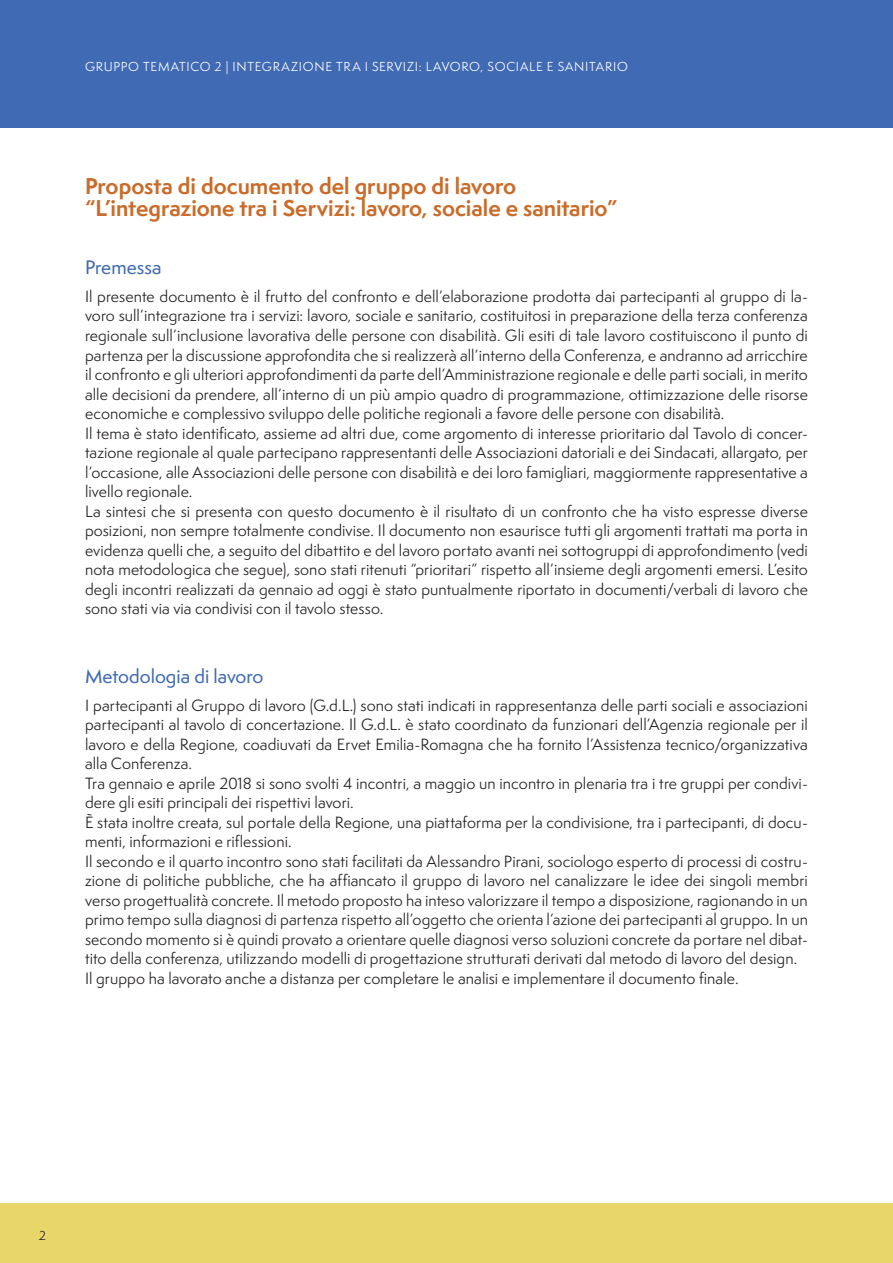
<style>
.page{position:relative;width:893px;height:1263px;background:#fff}
.page>*{position:absolute;margin:0;border:0;box-sizing:border-box;transform-origin:0 0}
.Titolo{font:700 21px/22.5px "Semplicita Pro";color:#ca6b29}
.Sottotitolo{font:500 18px "Semplicita Pro";color:#406ab4}
.Testo{font:15px/19.5px "Semplicita Pro";letter-spacing:.005em;color:#231f20;text-align:justify}
.t1{font:12px "Semplicita Pro";letter-spacing:.06em;color:#fff}
.t2{font:12px "Semplicita Pro";color:#231f20}
</style>
<div class="page">
<div style="left:0;top:0;width:893px;height:128px;background:#406ab4"></div>
<div style="left:0;top:1203px;width:893px;height:60px;background:#e8d66b"></div>
<p class="t1" style="left:85px;top:58px;width:544px">GRUPPO TEMATICO 2 | INTEGRAZIONE TRA I SERVIZI: LAVORO, SOCIALE E SANITARIO</p>
<p class="Titolo" style="left:85px;top:174px;width:534px">Proposta di documento del gruppo di lavoro “L’integrazione tra i Servizi: lavoro, sociale e sanitario”</p>
<p class="Sottotitolo" style="left:85px;top:254px;width:78px">Premessa</p>
<p class="Testo" style="left:85px;top:286px;width:724px">Il presente documento è il frutto del confronto e dell’elaborazione prodotta dai partecipanti al gruppo di la&shy;voro sull’integrazione tra i servizi: lavoro, sociale e sanitario, costituitosi in preparazione della terza conferenza regionale sull’inclusione lavorativa delle persone con disabilità. Gli esiti di tale lavoro costituiscono il punto di partenza per la discussione approfondita che si realizzerà all’interno della Conferenza, e andranno ad arricchire il confronto e gli ulteriori approfondimenti da parte dell’Amministrazione regionale e delle parti sociali, in merito alle decisioni da prendere, all’interno di un più ampio quadro di programmazione, ottimizzazione delle risorse economiche e complessivo sviluppo delle politiche regionali a favore delle persone con disabilità.</p>
<p class="Testo" style="left:85px;top:423px;width:724px">Il tema è stato identificato, assieme ad altri due, come argomento di interesse prioritario dal Tavolo di concer&shy;tazione regionale al quale partecipano rappresentanti delle Associazioni datoriali e dei Sindacati, allargato, per l’occasione, alle Associazioni delle persone con disabilità e dei loro famigliari, maggiormente rappresentative a livello regionale.</p>
<p class="Testo" style="left:85px;top:501px;width:724px">La sintesi che si presenta con questo documento è il risultato di un confronto che ha visto espresse diverse posizioni, non sempre totalmente condivise. Il documento non esaurisce tutti gli argomenti trattati ma porta in evidenza quelli che, a seguito del dibattito e del lavoro portato avanti nei sottogruppi di approfondimento (vedi nota metodologica che segue), sono stati ritenuti “prioritari” rispetto all’insieme degli argomenti emersi. L’esito degli incontri realizzati da gennaio ad oggi è stato puntualmente riportato in documenti/verbali di lavoro che sono stati via via condivisi con il tavolo stesso.</p>
<p class="Sottotitolo" style="left:85px;top:663px;width:180px">Metodologia di lavoro</p>
<p class="Testo" style="left:85px;top:695px;width:724px">I partecipanti al Gruppo di lavoro (G.d.L.) sono stati indicati in rappresentanza delle parti sociali e associazioni partecipanti al tavolo di concertazione. Il G.d.L. è stato coordinato da funzionari dell’Agenzia regionale per il lavoro e della Regione, coadiuvati da Ervet Emilia-Romagna che ha fornito l’Assistenza tecnico/organizzativa alla Conferenza.</p>
<p class="Testo" style="left:85px;top:773px;width:724px">Tra gennaio e aprile 2018 si sono svolti 4 incontri, a maggio un incontro in plenaria tra i tre gruppi per condivi&shy;dere gli esiti principali dei rispettivi lavori.</p>
<p class="Testo" style="left:85px;top:812px;width:724px">È stata inoltre creata, sul portale della Regione, una piattaforma per la condivisione, tra i partecipanti, di docu&shy;menti, informazioni e riflessioni.</p>
<p class="Testo" style="left:85px;top:851px;width:724px">Il secondo e il quarto incontro sono stati facilitati da Alessandro Pirani, sociologo esperto di processi di costru&shy;zione di politiche pubbliche, che ha affiancato il gruppo di lavoro nel canalizzare le idee dei singoli membri verso progettualità concrete. Il metodo proposto ha inteso valorizzare il tempo a disposizione, ragionando in un primo tempo sulla diagnosi di partenza rispetto all’oggetto che orienta l’azione dei partecipanti al gruppo. In un secondo momento si è quindi provato a orientare quelle diagnosi verso soluzioni concrete da portare nel dibat&shy;tito della conferenza, utilizzando modelli di progettazione strutturati derivati dal metodo di lavoro del design.</p>
<p class="Testo" style="left:85px;top:968px;width:655px">Il gruppo ha lavorato anche a distanza per completare le analisi e implementare il documento finale.</p>
<p class="t2" style="left:39px;top:1227px;width:9px">2</p>
</div>
